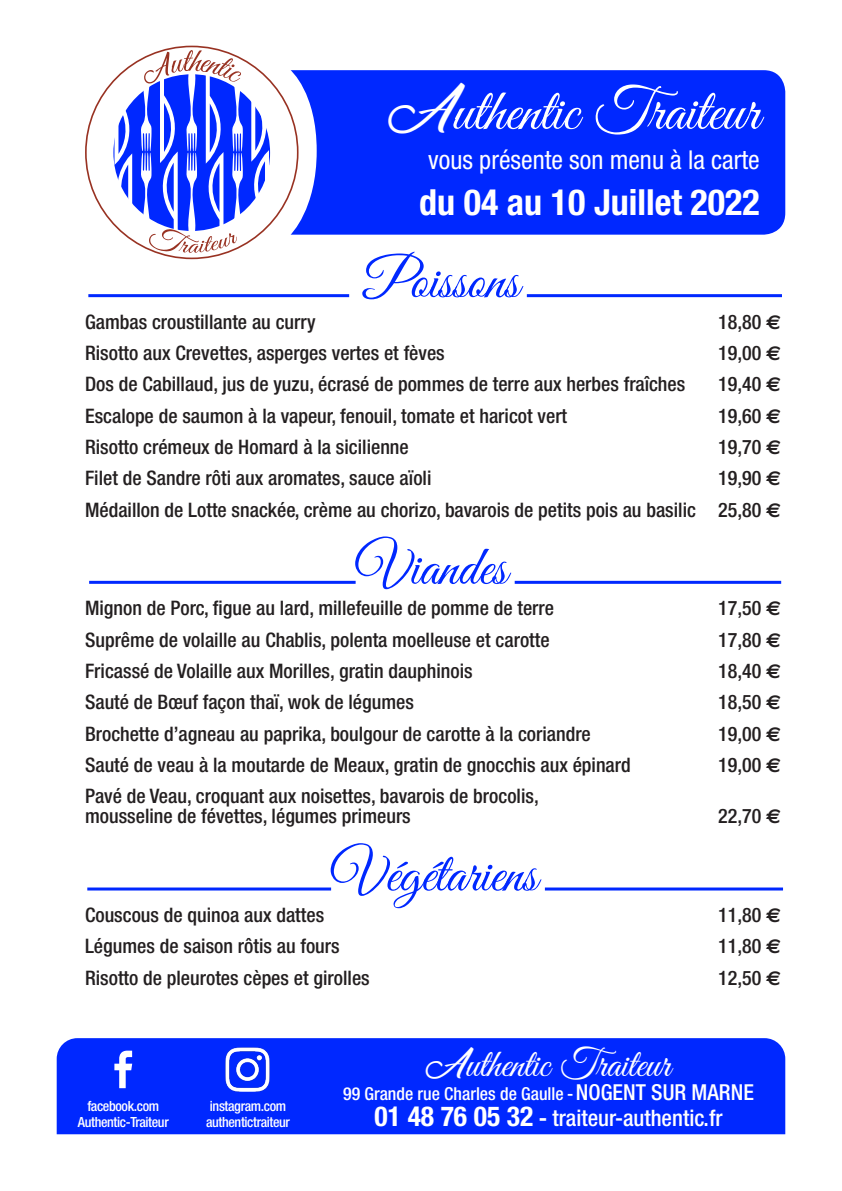
<style>
.page{position:relative;width:842px;height:1191px;background:#fff}
.page>*{position:absolute;margin:0;border:0;box-sizing:border-box;transform-origin:0 0}
.t1{font:60px "Great Vibes";color:#fff}
.t2{font:56px "Great Vibes";color:#0028ff}
.t3{font:40px "Great Vibes";color:#fff}
.t4{font:700 condensed 36px "Helvetica Neue";color:#fff}
.t5{font:condensed 26px "Helvetica Neue";color:#fff}
.t6{font:500 condensed 22.6px "Helvetica Neue";color:#fff}
.t7{font:500 condensed 20px/20px "Helvetica Neue";color:#231f20}
.t8{font:500 condensed 17.8px "Helvetica Neue";color:#fff}
.t9{font:500 condensed 14px "Helvetica Neue";letter-spacing:-.025em;color:#fff}
.s1{font-family:"Ananda";font-weight:900;font-size:48px}
.s2{font-family:"Euro Sans";font-weight:700;font-stretch:normal}
.s3{font-family:"Ananda";font-weight:900;font-size:30px}
.s4{font-size:22px}
.s5{font-weight:700;font-size:27.6px}
.s6{font-weight:700}
</style>
<div class="page">
<div style="left:57px;top:1038px;width:728px;height:96px;background:#0028ff"></div>
<svg style="left:114px;top:1050px;width:18px;height:38px"></svg>
<img style="left:217px;top:1039px;width:60px;height:60px">
<div style="left:291px;top:70px;width:494px;height:165px;background:#0028ff"></div>
<div style="left:86px;top:46px;width:212px;height:212px;background:#fff;border-radius:50%"></div>
<svg style="left:104px;top:50px;width:176px;height:203px"></svg>
<hr style="left:88px;top:294px;width:261px;height:3px;background:#0028ff">
<hr style="left:527px;top:294px;width:255px;height:3px;background:#0028ff">
<hr style="left:89px;top:581px;width:267px;height:3px;background:#0028ff">
<hr style="left:515px;top:581px;width:266px;height:3px;background:#0028ff">
<hr style="left:87px;top:887px;width:244px;height:3px;background:#0028ff">
<hr style="left:545px;top:887px;width:238px;height:3px;background:#0028ff">
<p class="t1" style="left:390px;top:78px;width:372px"><span class="s1">A</span>uthentic Traiteur</p>
<p class="t5" style="left:428px;top:145px;width:333px">vous présente son menu à la carte</p>
<p class="t4" style="left:419px;top:180px;width:342px">du 04 au 10 Juillet 2022</p>
<p class="t2" style="left:364px;top:249px;width:157px">Poissons</p>
<p class="t7" style="left:85px;top:311px;width:232px">Gambas croustillante au curry</p>
<p class="t7" style="left:718px;top:311px;width:64px">18,80 <span class="s2">€</span></p>
<p class="t7" style="left:85px;top:342px;width:361px">Risotto aux Crevettes, asperges vertes et fèves</p>
<p class="t7" style="left:718px;top:342px;width:64px">19,00 <span class="s2">€</span></p>
<p class="t7" style="left:85px;top:374px;width:602px">Dos de Cabillaud, jus de yuzu, écrasé de pommes de terre aux herbes fraîches</p>
<p class="t7" style="left:718px;top:374px;width:64px">19,40 <span class="s2">€</span></p>
<p class="t7" style="left:85px;top:405px;width:484px">Escalope de saumon à la vapeur, fenouil, tomate et haricot vert</p>
<p class="t7" style="left:718px;top:405px;width:64px">19,60 <span class="s2">€</span></p>
<p class="t7" style="left:85px;top:436px;width:325px">Risotto crémeux de Homard à la sicilienne</p>
<p class="t7" style="left:718px;top:436px;width:64px">19,70 <span class="s2">€</span></p>
<p class="t7" style="left:85px;top:468px;width:348px">Filet de Sandre rôti aux aromates, sauce aïoli</p>
<p class="t7" style="left:718px;top:468px;width:64px">19,90 <span class="s2">€</span></p>
<p class="t7" style="left:85px;top:499px;width:698px">Médaillon de Lotte snackée, crème au chorizo, bavarois de petits pois au basilic 25,80 <span class="s2">€</span></p>
<p class="t2" style="left:356px;top:536px;width:153px">Viandes</p>
<p class="t7" style="left:85px;top:598px;width:470px">Mignon de Porc, figue au lard, millefeuille de pomme de terre</p>
<p class="t7" style="left:718px;top:598px;width:64px">17,50 <span class="s2">€</span></p>
<p class="t7" style="left:85px;top:629px;width:466px">Suprême de volaille au Chablis, polenta moelleuse et carotte</p>
<p class="t7" style="left:718px;top:629px;width:64px">17,80 <span class="s2">€</span></p>
<p class="t7" style="left:85px;top:660px;width:389px">Fricassé de Volaille aux Morilles, gratin dauphinois</p>
<p class="t7" style="left:718px;top:660px;width:64px">18,40 <span class="s2">€</span></p>
<p class="t7" style="left:85px;top:692px;width:330px">Sauté de Bœuf façon thaï, wok de légumes</p>
<p class="t7" style="left:718px;top:692px;width:64px">18,50 <span class="s2">€</span></p>
<p class="t7" style="left:85px;top:723px;width:507px">Brochette d’agneau au paprika, boulgour de carotte à la coriandre</p>
<p class="t7" style="left:718px;top:723px;width:64px">19,00 <span class="s2">€</span></p>
<p class="t7" style="left:85px;top:754px;width:547px">Sauté de veau à la moutarde de Meaux, gratin de gnocchis aux épinard</p>
<p class="t7" style="left:718px;top:754px;width:64px">19,00 <span class="s2">€</span></p>
<p class="t7" style="left:85px;top:786px;width:455px">Pavé de Veau, croquant aux noisettes, bavarois de brocolis, mousseline de févettes, légumes primeurs</p>
<p class="t7" style="left:718px;top:806px;width:64px">22,70 <span class="s2">€</span></p>
<p class="t2" style="left:331px;top:843px;width:208px">Végétariens</p>
<p class="t7" style="left:85px;top:904px;width:241px">Couscous de quinoa aux dattes</p>
<p class="t7" style="left:718px;top:904px;width:64px">11,80 <span class="s2">€</span></p>
<p class="t7" style="left:85px;top:936px;width:256px">Légumes de saison rôtis au fours</p>
<p class="t7" style="left:718px;top:936px;width:64px">11,80 <span class="s2">€</span></p>
<p class="t7" style="left:85px;top:967px;width:286px">Risotto de pleurotes cèpes et girolles</p>
<p class="t7" style="left:718px;top:967px;width:64px">12,50 <span class="s2">€</span></p>
<p class="t9" style="left:87px;top:1097px;width:73px">facebook.com</p>
<p class="t9" style="left:78px;top:1113px;width:92px">Authentic-Traiteur</p>
<p class="t9" style="left:210px;top:1097px;width:78px">instagram.com</p>
<p class="t9" style="left:206px;top:1113px;width:86px">authentictraiteur</p>
<p class="t3" style="left:426px;top:1042px;width:246px"><span class="s3">A</span>uthentic Traiteur</p>
<p class="t8" style="left:343px;top:1083px;width:412px">99 Grande rue Charles de Gaulle - <span class="s4">NOGENT SUR MARNE</span></p>
<p class="t6" style="left:375px;top:1104px;width:349px"><span class="s5">01 48 76 05 32</span> <span class="s6">-</span> traiteur-authentic.fr</p>
</div>
